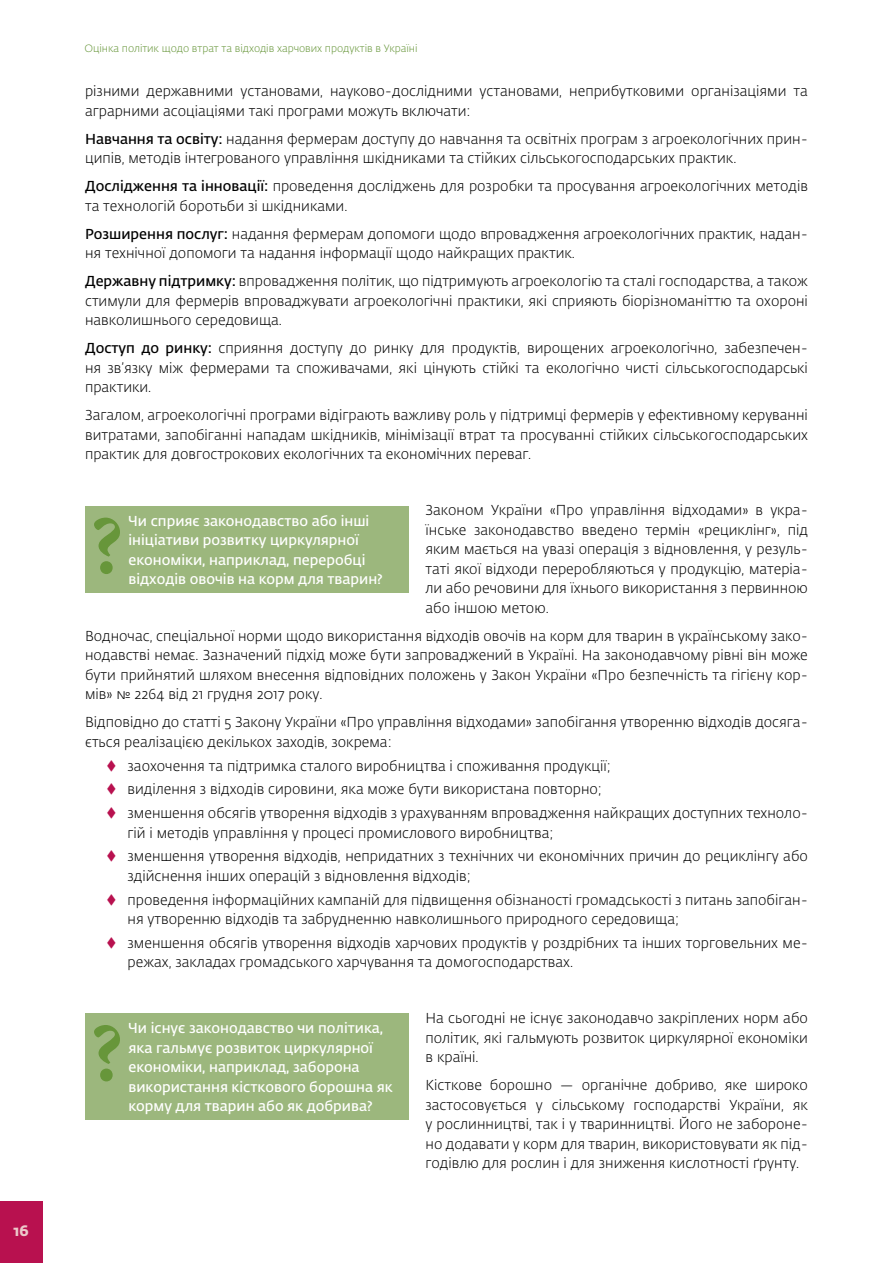
<style>
.page{position:relative;width:893px;height:1263px;background:#fff}
.page>*{position:absolute;margin:0;border:0;box-sizing:border-box;transform-origin:0 0}
.txt{font:700 83.55px "Minion 3 Subhead";color:#67963a}
.t1{font:700 15px "Fedra Sans Pro";color:#ecc9ca}
.txt-2{font:300 14.25px/19.5px "Fedra Sans Pro";color:#000}
.txt-3{font:600 14.25px/19.5px "Fedra Sans Pro";color:#fff}
.t2{font:300 10.5px "Fedra Sans Pro";letter-spacing:-.005em;color:#67963a}
.s1{font-weight:600}
</style>
<div class="page">
<div style="left:0;top:1201px;width:43px;height:62px;background:#b8114f"></div>
<div style="left:85px;top:506px;width:324px;height:87px;background:#9cb77d"></div>
<div style="left:85px;top:1013px;width:324px;height:106px;background:#9cb77d"></div>
<p class="t1" style="left:14px;top:1219px;width:17px">16</p>
<p class="t2" style="left:85px;top:41px;width:335px">Оцінка політик щодо втрат та відходів харчових продуктів в Україні</p>
<p class="txt-2" style="left:85px;top:81px;width:724px">різними державними установами, науково-дослідними установами, неприбутковими організаціями та аграрними асоціаціями такі програми можуть включати:</p>
<p class="txt-2" style="left:85px;top:129px;width:724px"><span class="s1">Навчання та освіту:</span> надання фермерам доступу до навчання та освітніх програм з агроекологічних прин&shy;ципів, методів інтегрованого управління шкідниками та стійких сільськогосподарських практик.</p>
<p class="txt-2" style="left:85px;top:176px;width:724px"><span class="s1">Дослідження та інновації:</span> проведення досліджень для розробки та просування агроекологічних методів та технологій боротьби зі шкідниками.</p>
<p class="txt-2" style="left:85px;top:224px;width:724px"><span class="s1">Розширення послуг:</span> надання фермерам допомоги щодо впровадження агроекологічних практик, надан&shy;ня технічної допомоги та надання інформації щодо найкращих практик.</p>
<p class="txt-2" style="left:85px;top:271px;width:724px;text-align:justify"><span class="s1">Державну підтримку:</span> впровадження політик, що підтримують агроекологію та сталі господарства, а також стимули для фермерів впроваджувати агроекологічні практики, які сприяють біорізноманіттю та охороні навколишнього середовища.</p>
<p class="txt-2" style="left:85px;top:338px;width:724px;text-align:justify"><span class="s1">Доступ до ринку:</span> сприяння доступу до ринку для продуктів, вирощених агроекологічно, забезпечен&shy;ня зв’язку між фермерами та споживачами, які цінують стійкі та екологічно чисті сільськогосподарські практики.</p>
<p class="txt-2" style="left:85px;top:405px;width:724px;text-align:justify">Загалом, агроекологічні програми відіграють важливу роль у підтримці фермерів у ефективному керуванні витратами, запобіганні нападам шкідників, мінімізації втрат та просуванні стійких сільськогосподарських практик для довгострокових екологічних та економічних переваг.</p>
<p class="txt-2" style="left:426px;top:500px;width:384px;text-align:justify">Законом України «Про управління відходами» в укра&shy;їнське законодавство введено термін «рециклінг», під яким мається на увазі операція з відновлення, у резуль&shy;таті якої відходи переробляються у продукцію, матеріа&shy;ли або речовини для їхнього використання з первинною або іншою метою.</p>
<p class="txt-2" style="left:85px;top:626px;width:724px;text-align:justify">Водночас, спеціальної норми щодо використання відходів овочів на корм для тварин в українському зако&shy;нодавстві немає. Зазначений підхід може бути запроваджений в Україні. На законодавчому рівні він може бути прийнятий шляхом внесення відповідних положень у Закон України «Про безпечність та гігієну кор&shy;мів» № 2264 від 21 грудня 2017 року.</p>
<p class="txt-2" style="left:85px;top:712px;width:724px">Відповідно до статті 5 Закону України «Про управління відходами» запобігання утворенню відходів досяга&shy;ється реалізацією декількох заходів, зокрема:</p>
<p class="txt-2" style="left:128px;top:755px;width:485px">заохочення та підтримка сталого виробництва і споживання продукції;</p>
<p class="txt-2" style="left:128px;top:779px;width:476px">виділення з відходів сировини, яка може бути використана повторно;</p>
<p class="txt-2" style="left:128px;top:803px;width:682px">зменшення обсягів утворення відходів з урахуванням впровадження найкращих доступних техноло&shy;гій і методів управління у процесі промислового виробництва;</p>
<p class="txt-2" style="left:128px;top:846px;width:682px">зменшення утворення відходів, непридатних з технічних чи економічних причин до рециклінгу або здійснення інших операцій з відновлення відходів;</p>
<p class="txt-2" style="left:128px;top:889px;width:682px">проведення інформаційних кампаній для підвищення обізнаності громадськості з питань запобіган&shy;ня утворенню відходів та забрудненню навколишнього природного середовища;</p>
<p class="txt-2" style="left:128px;top:933px;width:682px">зменшення обсягів утворення відходів харчових продуктів у роздрібних та інших торговельних ме&shy;режах, закладах громадського харчування та домогосподарствах.</p>
<p class="txt-3" style="left:128px;top:510px;width:242px">Чи сприяє законодавство або інші ініціативи розвитку циркулярної економіки, наприклад, переробці</p>
<p class="txt" style="left:88px;top:488px;width:36px">?</p>
<p class="txt-3" style="left:128px;top:569px;width:256px">відходів овочів на корм для тварин?</p>
<p class="txt" style="left:88px;top:995px;width:36px">?</p>
<p class="txt-3" style="left:128px;top:1017px;width:266px">Чи існує законодавство чи політика, яка гальмує розвиток циркулярної економіки, наприклад, заборона використання кісткового борошна як корму для тварин або як добрива?</p>
<p class="txt-2" style="left:426px;top:1008px;width:384px;text-align:justify">На сьогодні не існує законодавчо закріплених норм або політик, які гальмують розвиток циркулярної економіки в країні.</p>
<p class="txt-2" style="left:426px;top:1075px;width:384px;text-align:justify">Кісткове борошно — органічне добриво, яке широко застосовується у сільському господарстві України, як у рослинництві, так і у тваринництві. Його не забороне&shy;но додавати у корм для тварин, використовувати як під&shy;годівлю для рослин і для зниження кислотності ґрунту.</p>
</div>
